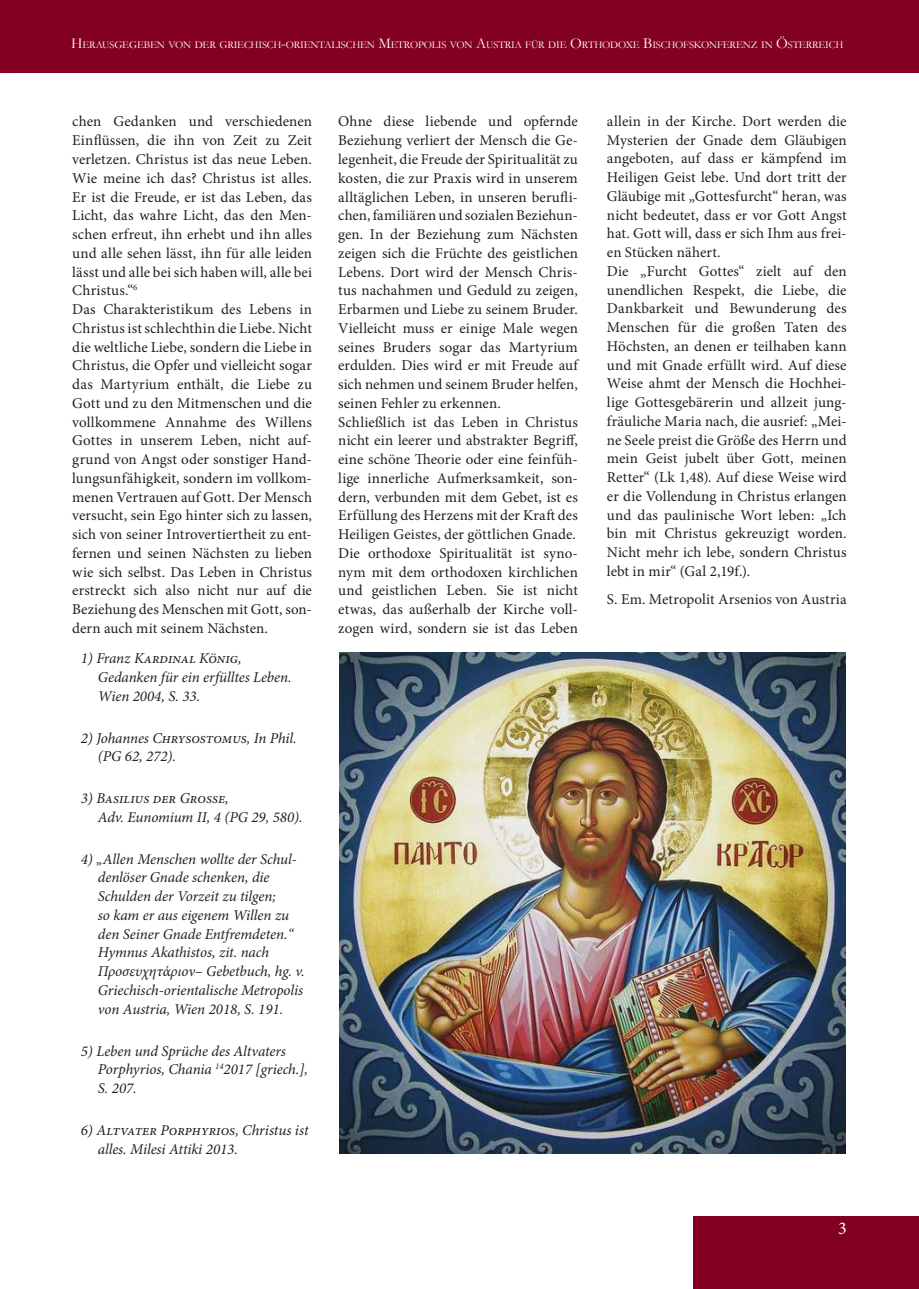
<style>
.page{position:relative;width:919px;height:1289px;background:#fff}
.page>*{position:absolute;margin:0;border:0;box-sizing:border-box;transform-origin:0 0}
.t1{font:18px "Minion Pro";color:#fff}
.t2{font:15px/18.8px "Minion Pro";letter-spacing:.005em;color:#231f20}
.t3{font:italic 15px/18.8px "Minion Pro";letter-spacing:-.005em;color:#231f20}
.t4{font:10.5px "Garamond";letter-spacing:-.015em;color:#fff}
.s1{font-size:15px}
</style>
<div class="page">
<svg style="left:0;top:0;width:14px;height:73px"></svg>
<div style="left:13px;top:0;width:905px;height:72px;background:#820123"></div>
<div style="left:693px;top:1216px;width:225px;height:72px;background:#820123"></div>
<img style="left:339px;top:652px;width:506px;height:501px">
<p class="t4" style="left:71px;top:37px;width:773px"><span class="s1">H</span>ERAUSGEGEBEN VON DER GRIECHISCH<span class="s1">-</span>ORIENTALISCHEN <span class="s1">M</span>ETROPOLIS VON <span class="s1">A</span>USTRIA FÜR DIE <span class="s1">O</span>RTHODOXE <span class="s1">B</span>ISCHOFSKONFERENZ IN <span class="s1">Ö</span>STERREICH</p>
<p class="t2" style="left:72px;top:112px;width:241px">chen Gedanken und verschiedenen Einflüssen, die ihn von Zeit zu Zeit verletzen. Christus ist das neue Leben.<br>Wie meine ich das? Christus ist alles.<br>Er ist die Freude, er ist das Leben, das Licht, das wahre Licht, das den Men&shy;schen erfreut, ihn erhebt und ihn alles und alle sehen lässt, ihn für alle leiden lässt und alle bei sich haben will, alle bei Christus.“<sup>6<br></sup>Das Charakteristikum des Lebens in Christus ist schlechthin die Liebe. Nicht die weltliche Liebe, sondern die Liebe in Christus, die Opfer und vielleicht sogar das Martyrium enthält, die Liebe zu Gott und zu den Mitmenschen und die vollkommene Annahme des Willens Gottes in unserem Leben, nicht auf&shy;grund von Angst oder sonstiger Hand&shy;lungsunfähigkeit, sondern im vollkom&shy;menen Vertrauen auf Gott. Der Mensch versucht, sein Ego hinter sich zu lassen, sich von seiner Introvertiertheit zu ent&shy;fernen und seinen Nächsten zu lieben wie sich selbst. Das Leben in Christus erstreckt sich also nicht nur auf die Beziehung des Menschen mit Gott, son&shy;dern auch mit seinem Nächsten.</p>
<p class="t3" style="left:98px;top:649px;width:195px;text-indent:-17px">1) Franz Kardinal König,<br>Gedanken für ein erfülltes Leben.<br>Wien 2004, S. 33.</p>
<p class="t3" style="left:98px;top:728px;width:200px;text-indent:-17px">2) Johannes Chrysostomus, In Phil. (PG 62, 272).</p>
<p class="t3" style="left:98px;top:789px;width:206px;text-indent:-17px">3) Basilius der Grosse,<br>Adv. Eunomium II, 4 (PG 29, 580).</p>
<p class="t3" style="left:98px;top:849px;width:208px;text-indent:-17px">4) „Allen Menschen wollte der Schul&shy;denlöser Gnade schenken, die<br>Schulden der Vorzeit zu tilgen;<br>so kam er aus eigenem Willen zu den Seiner Gnade Entfremdeten.“<br>Hymnus Akathistos, zit. nach<br>Προσευχητάριον– Gebetbuch, hg. v.<br>Griechisch-orientalische Metropolis von Austria, Wien 2018, S. 191.</p>
<p class="t3" style="left:98px;top:1041px;width:212px;text-indent:-17px">5) Leben und Sprüche des Altvaters<br>Porphyrios, Chania <sup>14</sup>2017 [griech.],<br>S. 207.</p>
<p class="t3" style="left:98px;top:1120px;width:213px;text-indent:-17px">6) Altvater Porphyrios, Christus ist alles. Milesi Attiki 2013.</p>
<p class="t2" style="left:338px;top:112px;width:241px">Ohne diese liebende und opfernde Beziehung verliert der Mensch die Ge&shy;legenheit, die Freude der Spiritualität zu kosten, die zur Praxis wird in unserem alltäglichen Leben, in unseren berufli&shy;chen, familiären und sozialen Beziehun&shy;gen. In der Beziehung zum Nächsten zeigen sich die Früchte des geistlichen Lebens. Dort wird der Mensch Chris&shy;tus nachahmen und Geduld zu zeigen, Erbarmen und Liebe zu seinem Bruder.<br>Vielleicht muss er einige Male wegen seines Bruders sogar das Martyrium erdulden. Dies wird er mit Freude auf sich nehmen und seinem Bruder helfen, seinen Fehler zu erkennen.<br>Schließlich ist das Leben in Christus nicht ein leerer und abstrakter Begriff, eine schöne Theorie oder eine feinfüh&shy;lige innerliche Aufmerksamkeit, son&shy;dern, verbunden mit dem Gebet, ist es Erfüllung des Herzens mit der Kraft des Heiligen Geistes, der göttlichen Gnade.<br>Die orthodoxe Spiritualität ist syno&shy;nym mit dem orthodoxen kirchlichen und geistlichen Leben. Sie ist nicht etwas, das außerhalb der Kirche voll&shy;zogen wird, sondern sie ist das Leben</p>
<p class="t2" style="left:607px;top:112px;width:241px">allein in der Kirche. Dort werden die Mysterien der Gnade dem Gläubigen angeboten, auf dass er kämpfend im Heiligen Geist lebe. Und dort tritt der Gläubige mit „Gottesfurcht“ heran, was nicht bedeutet, dass er vor Gott Angst hat. Gott will, dass er sich Ihm aus frei&shy;en Stücken nähert.<br>Die „Furcht Gottes“ zielt auf den unendlichen Respekt, die Liebe, die Dankbarkeit und Bewunderung des Menschen für die großen Taten des Höchsten, an denen er teilhaben kann und mit Gnade erfüllt wird. Auf diese Weise ahmt der Mensch die Hochhei&shy;lige Gottesgebärerin und allzeit jung&shy;fräuliche Maria nach, die ausrief: „Mei&shy;ne Seele preist die Größe des Herrn und mein Geist jubelt über Gott, meinen Retter“ (Lk 1,48). Auf diese Weise wird er die Vollendung in Christus erlangen und das paulinische Wort leben: „Ich bin mit Christus gekreuzigt worden.<br>Nicht mehr ich lebe, sondern Christus lebt in mir“ (Gal 2,19f.).</p>
<p class="t2" style="left:607px;top:589px;width:241px">S. Em. Metropolit Arsenios von Austria</p>
<p class="t1" style="left:838px;top:1216px;width:10px">3</p>
</div>
